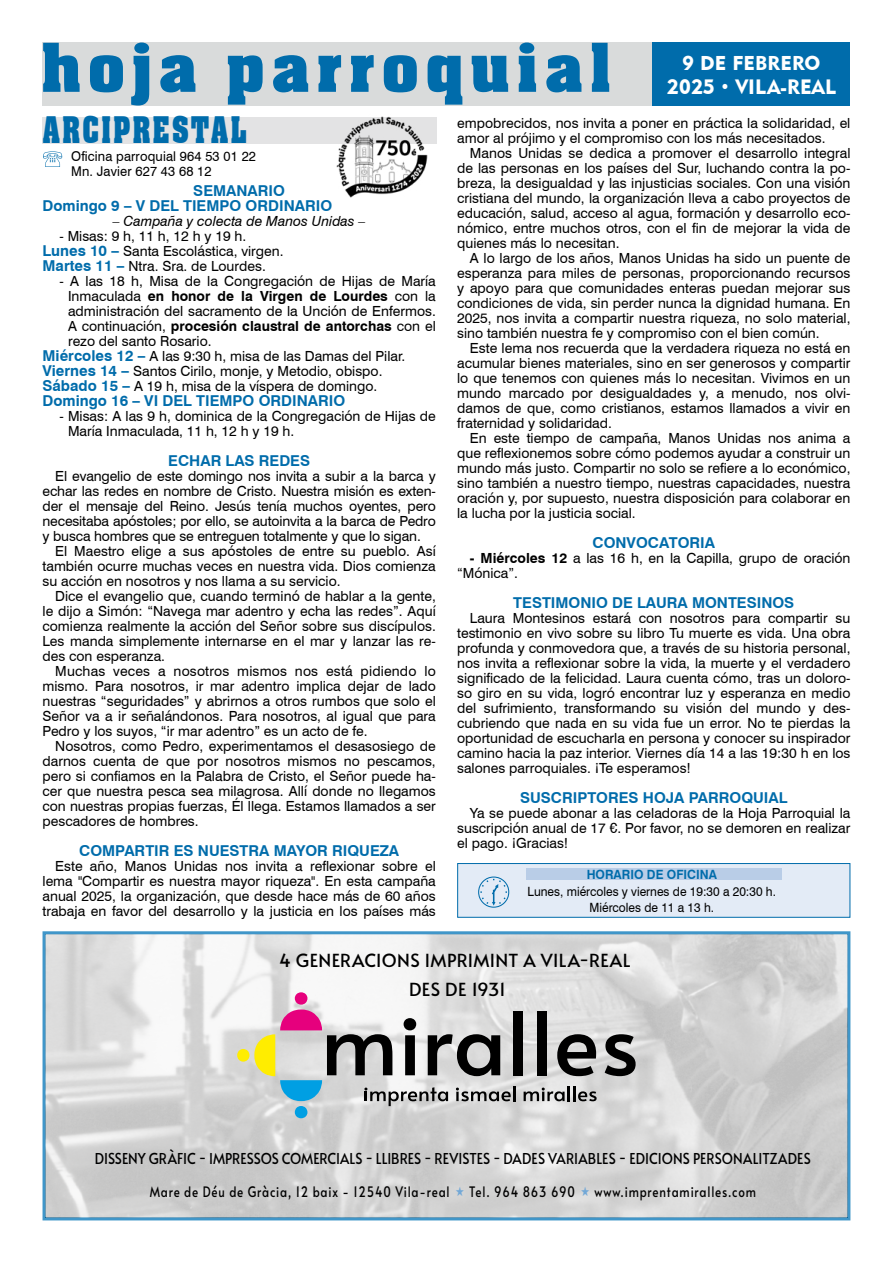
<style>
.page{position:relative;width:893px;height:1263px;background:#fff}
.page>*{position:absolute;margin:0;border:0;box-sizing:border-box;transform-origin:0 0}
.t1{font:700 66px "Aachen BT";letter-spacing:.075em;color:#006cab}
.t2{font:700 35.7px "Aachen BT";letter-spacing:.065em;color:#006cab;scale:.76 1}
.t3{font:20.7px "Geometric 415 BT Black A";color:#fff}
.t4{font:19.95px "Geometric 415 BT Black A";letter-spacing:.01em;color:#fff}
.t5{font:18px/28.8px "Alata";letter-spacing:.02em;color:#000;text-align:center}
.t6{font:700 15px/15px "Swiss 721 BT";color:#006cab}
.t7{font:15px "Alata";color:#000;scale:.9 1}
.t8{font:14.4px "Alata";letter-spacing:.07em;color:#000;scale:.8 1}
.t9{font:13.95px/15px "Swiss 721 BT";color:#000;text-align:justify}
.t10{font:700 13.95px "Swiss 721 BT";color:#000}
.t11{font:italic 13.95px "Swiss 721 BT";color:#000}
.t12{font:13.5px/14.2px "Swiss 721 BT";letter-spacing:.01em;color:#000;scale:.96 1}
.t13{font:12.75px/16.2px "Swiss 721 BT";color:#000;text-align:center;scale:.94 1}
.t14{font:700 12.75px "Swiss 721 BT";color:#006cab;scale:.94 1}
.s1{font-size:30px}
.s2{font-weight:700}
.s3{font-weight:700;font-size:15px;color:#006cab}
.s4{font-weight:400}
</style>
<div class="page">
<svg style="left:43px;top:931px;width:807px;height:289px;background:#d3d5d6"></svg>
<div style="left:514px;top:1011px;width:9px;height:64px;background:#000"></div>
<div style="left:537px;top:1011px;width:9px;height:64px;background:#000"></div>
<svg style="left:557px;top:1034px;width:39px;height:42px;background:#5d5d5d"></svg>
<svg style="left:605px;top:1034px;width:31px;height:42px"></svg>
<svg style="left:524px;top:1086px;width:73px;height:15px"></svg>
<svg style="left:237px;top:992px;width:278px;height:126px"></svg>
<div style="left:42px;top:118px;width:394px;height:26px;background:#e3e3e4"></div>
<svg style="left:43px;top:151px;width:19px;height:16px"></svg>
<div style="left:42px;top:43px;width:625px;height:63px;background:#d9dbdb"></div>
<div style="left:652px;top:43px;width:198px;height:63px;background:#006cab"></div>
<img style="left:333px;top:116px;width:99px;height:82px">
<div style="left:457px;top:863px;width:393px;height:55px;background:#e3ebf6;border:1px solid #006cab"></div>
<div style="left:526px;top:868px;width:255px;height:12px;background:#b9cde7"></div>
<svg style="left:478px;top:876px;width:31px;height:32px"></svg>
<svg style="left:456px;top:1186px;width:8px;height:10px"></svg>
<svg style="left:581px;top:1186px;width:8px;height:10px"></svg>
<h1 class="t1" style="left:40px;top:26px;width:573px">hoja parroquial</h1>
<h3 class="t4" style="left:682px;top:50px;width:140px">9 DE FEBRERO</h3>
<h3 class="t3" style="left:667px;top:74px;width:170px">2025 <span class="s1">·</span> VILA-REAL</h3>
<p class="t9" style="left:457px;top:115px;width:395px">empobrecidos, nos invita a poner en práctica la solidaridad, el amor al prójimo y el compromiso con los más necesitados.</p>
<p class="t9" style="left:457px;top:145px;width:395px;text-indent:13px">Manos Unidas se dedica a promover el desarrollo integral de las personas en los países del Sur, luchando contra la po&shy;breza, la desigualdad y las injusticias sociales. Con una visión cristiana del mundo, la organización lleva a cabo proyectos de educación, salud, acceso al agua, formación y desarrollo eco&shy;nómico, entre muchos otros, con el fin de mejorar la vida de quienes más lo necesitan.</p>
<p class="t9" style="left:457px;top:250px;width:395px;text-indent:13px">A lo largo de los años, Manos Unidas ha sido un puente de esperanza para miles de personas, proporcionando recursos y apoyo para que comunidades enteras puedan mejorar sus condiciones de vida, sin perder nunca la dignidad humana. En 2025, nos invita a compartir nuestra riqueza, no solo material, sino también nuestra fe y compromiso con el bien común.</p>
<p class="t9" style="left:457px;top:340px;width:395px;text-indent:13px">Este lema nos recuerda que la verdadera riqueza no está en acumular bienes materiales, sino en ser generosos y compartir lo que tenemos con quienes más lo necesitan. Vivimos en un mundo marcado por desigualdades y, a menudo, nos olvi&shy;damos de que, como cristianos, estamos llamados a vivir en fraternidad y solidaridad.</p>
<p class="t9" style="left:457px;top:430px;width:395px;text-indent:13px">En este tiempo de campaña, Manos Unidas nos anima a que reflexionemos sobre cómo podemos ayudar a construir un mundo más justo. Compartir no solo se refiere a lo económico, sino también a nuestro tiempo, nuestras capacidades, nuestra oración y, por supuesto, nuestra disposición para colaborar en la lucha por la justicia social.</p>
<p class="t6" style="left:592px;top:535px;width:124px">CONVOCATORIA</p>
<p class="t9" style="left:457px;top:550px;width:395px;text-indent:13px"><span class="s2">- Miércoles 12</span> a las 16 h, en la Capilla, grupo de oración “Mónica”.</p>
<p class="t6" style="left:513px;top:595px;width:282px">TESTIMONIO DE LAURA MONTESINOS</p>
<p class="t9" style="left:457px;top:610px;width:395px;text-indent:13px">Laura Montesinos estará con nosotros para compartir su testimonio en vivo sobre su libro Tu muerte es vida. Una obra profunda y conmovedora que, a través de su historia personal, nos invita a reflexionar sobre la vida, la muerte y el verdadero significado de la felicidad. Laura cuenta cómo, tras un doloro&shy;so giro en su vida, logró encontrar luz y esperanza en medio del sufrimiento, transformando su visión del mundo y des&shy;cubriendo que nada en su vida fue un error. No te pierdas la oportunidad de escucharla en persona y conocer su inspirador camino hacia la paz interior. Viernes día 14 a las 19:30 h en los salones parroquiales. ¡Te esperamos!</p>
<p class="t6" style="left:520px;top:790px;width:269px">SUSCRIPTORES HOJA PARROQUIAL</p>
<p class="t9" style="left:457px;top:805px;width:395px;text-indent:13px">Ya se puede abonar a las celadoras de la Hoja Parroquial la suscripción anual de 17 €. Por favor, no se demoren en realizar el pago. ¡Gracias!</p>
<h2 class="t2" style="left:42px;top:108px;width:271px">ARCIPRESTAL</h2>
<p class="t12" style="left:71px;top:149px;width:194px">Oficina parroquial 964 53 01 22<br>Mn. Javier 627 43 68 12</p>
<p class="t6" style="left:43px;top:183px;width:291px;text-indent:151px">SEMANARIO<br>Domingo 9 – V DEL TIEMPO ORDINARIO</p>
<p class="t11" style="left:113px;top:212px;width:254px">– Campaña y colecta de Manos Unidas –</p>
<p class="t9" style="left:43px;top:228px;width:243px;text-align:left;text-indent:17px">- Misas: 9 h, 11 h, 12 h y 19 h.<br><span class="s3">Lunes 10 –</span> Santa Escolástica, virgen.<br><span class="s3">Martes 11 –</span> Ntra. Sra. de Lourdes.</p>
<p class="t9" style="left:60px;top:273px;width:378px">- A las 18 h, Misa de la Congregación de Hijas de María</p>
<p class="t10" style="left:68px;top:287px;width:369px"><span class="s4">Inmaculada</span> en honor de la Virgen de Lourdes <span class="s4">con la</span></p>
<p class="t9" style="left:68px;top:303px;width:369px">administración del sacramento de la Unción de Enfermos.</p>
<p class="t10" style="left:68px;top:317px;width:369px"><span class="s4">A continuación,</span> procesión claustral de antorchas <span class="s4">con el</span></p>
<p class="t9" style="left:68px;top:333px;width:145px">rezo del santo Rosario.</p>
<p class="t9" style="left:43px;top:348px;width:364px"><span class="s3">Miércoles 12 –</span> A las 9:30 h, misa de las Damas del Pilar.</p>
<p class="t9" style="left:43px;top:363px;width:341px"><span class="s3">Viernes 14 –</span> Santos Cirilo, monje, y Metodio, obispo.</p>
<p class="t9" style="left:43px;top:378px;width:336px"><span class="s3">Sábado 15 –</span> A 19 h, misa de la víspera de domingo.</p>
<p class="t6" style="left:43px;top:393px;width:304px">Domingo 16 – VI DEL TIEMPO ORDINARIO</p>
<p class="t9" style="left:68px;top:408px;width:369px;text-indent:-9px">- Misas: A las 9 h, dominica de la Congregación de Hijas de<br>María Inmaculada, 11 h, 12 h y 19 h.</p>
<p class="t6" style="left:168px;top:453px;width:143px">ECHAR LAS REDES</p>
<p class="t9" style="left:43px;top:468px;width:395px;text-indent:13px">El evangelio de este domingo nos invita a subir a la barca y echar las redes en nombre de Cristo. Nuestra misión es exten&shy;der el mensaje del Reino. Jesús tenía muchos oyentes, pero necesitaba apóstoles; por ello, se autoinvita a la barca de Pedro y busca hombres que se entreguen totalmente y que lo sigan.</p>
<p class="t9" style="left:43px;top:543px;width:395px;text-indent:13px">El Maestro elige a sus apóstoles de entre su pueblo. Así también ocurre muchas veces en nuestra vida. Dios comienza su acción en nosotros y nos llama a su servicio.</p>
<p class="t9" style="left:43px;top:588px;width:395px;text-indent:13px">Dice el evangelio que, cuando terminó de hablar a la gente, le dijo a Simón: “Navega mar adentro y echa las redes”. Aquí comienza realmente la acción del Señor sobre sus discípulos.<br>Les manda simplemente internarse en el mar y lanzar las re&shy;des con esperanza.</p>
<p class="t9" style="left:43px;top:663px;width:395px;text-indent:13px">Muchas veces a nosotros mismos nos está pidiendo lo mismo. Para nosotros, ir mar adentro implica dejar de lado nuestras “seguridades” y abrirnos a otros rumbos que solo el Señor va a ir señalándonos. Para nosotros, al igual que para Pedro y los suyos, “ir mar adentro” es un acto de fe.</p>
<p class="t9" style="left:43px;top:738px;width:395px;text-indent:13px">Nosotros, como Pedro, experimentamos el desasosiego de darnos cuenta de que por nosotros mismos no pescamos, pero si confiamos en la Palabra de Cristo, el Señor puede ha&shy;cer que nuestra pesca sea milagrosa. Allí donde no llegamos con nuestras propias fuerzas, Él llega. Estamos llamados a ser pescadores de hombres.</p>
<p class="t6" style="left:79px;top:843px;width:321px">COMPARTIR ES NUESTRA MAYOR RIQUEZA</p>
<p class="t9" style="left:43px;top:858px;width:395px;text-indent:13px">Este año, Manos Unidas nos invita a reflexionar sobre el lema "Compartir es nuestra mayor riqueza". En esta campaña anual 2025, la organización, que desde hace más de 60 años trabaja en favor del desarrollo y la justicia en los países más</p>
<p class="t14" style="left:587px;top:867px;width:140px">HORARIO DE OFICINA</p>
<p class="t13" style="left:528px;top:883px;width:266px">Lunes, miércoles y viernes de 19:30 a 20:30 h.<br>Miércoles de 11 a 13 h.</p>
<p class="t5" style="left:279px;top:944px;width:353px">4 GENERACIONS IMPRIMINT A VILA-REAL<br>DES DE 1931</p>
<p class="t7" style="left:95px;top:1145px;width:797px">DISSENY GRÀFIC - IMPRESSOS COMERCIALS - LLIBRES - REVISTES - DADES VARIABLES - EDICIONS PERSONALITZADES</p>
<p class="t8" style="left:150px;top:1179px;width:376px">Mare de Déu de Gràcia, 12 baix - 12540 Vila-real</p>
<p class="t8" style="left:469px;top:1179px;width:134px">Tel. 964 863 690</p>
<p class="t8" style="left:595px;top:1179px;width:203px">www.imprentamiralles.com</p>
</div>
